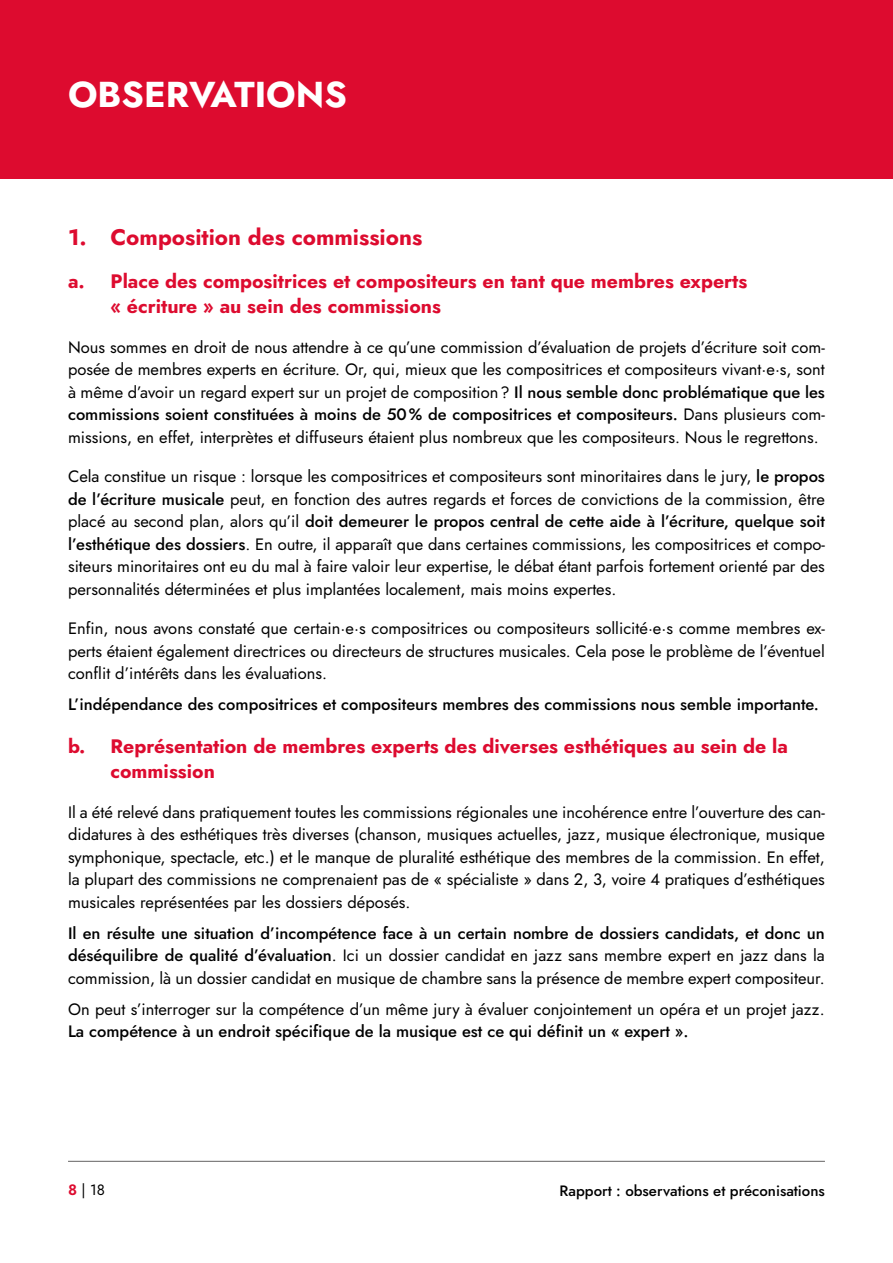
<style>
.page{position:relative;width:893px;height:1263px;background:#fff}
.page>*{position:absolute;margin:0;border:0;box-sizing:border-box;transform-origin:0 0}
.Grand_titre{font:700 36px "Jost";color:#fff}
.t1{font:700 22.5px "Jost";color:#dd0b2f}
.t2{font:700 19.5px/25.5px "Jost";color:#dd0b2f}
.t3{font:16.5px/22.5px "Jost";color:#000;text-align:justify}
.t4{font:500 16.5px "Jost";color:#000}
.t5{font:500 15px "Jost";color:#000}
.t6{font:15px "Jost";color:#000}
.s1{font-weight:500}
.s2{font-family:"Jost Semi";color:#dd0b2f}
</style>
<div class="page">
<hr style="left:68px;top:1161px;width:757px;height:1px;background:#646363">
<div style="left:0;top:0;width:893px;height:179px;background:#dd0b2f"></div>
<p class="Grand_titre" style="left:68px;top:69px;width:280px">OBSERVATIONS</p>
<p class="t1" style="left:68px;top:222px;width:356px">1. Composition des commissions</p>
<p class="t2" style="left:111px;top:268px;width:638px;text-indent:-43px">a. Place des compositrices et compositeurs en tant que membres experts « écriture » au sein des commissions</p>
<p class="t3" style="left:68px;top:336px;width:758px">Nous sommes en droit de nous attendre à ce qu’une commission d’évaluation de projets d’écriture soit com&shy;posée de membres experts en écriture. Or, qui, mieux que les compositrices et compositeurs vivant·e·s, sont à même d’avoir un regard expert sur un projet de composition? <span class="s1">Il nous semble donc problématique que les commissions soient constituées à moins de 50% de compositrices et compositeurs.</span> Dans plusieurs com&shy;missions, en effet, interprètes et diffuseurs étaient plus nombreux que les compositeurs. Nous le regrettons.</p>
<p class="t3" style="left:68px;top:465px;width:758px">Cela constitue un risque : lorsque les compositrices et compositeurs sont minoritaires dans le jury, <span class="s1">le propos de l’écriture musicale</span> peut, en fonction des autres regards et forces de convictions de la commission, être placé au second plan, alors qu’il <span class="s1">doit demeurer le propos central de cette aide à l’écriture, quelque soit l’esthétique des dossiers</span>. En outre, il apparaît que dans certaines commissions, les compositrices et compo&shy;siteurs minoritaires ont eu du mal à faire valoir leur expertise, le débat étant parfois fortement orienté par des personnalités déterminées et plus implantées localement, mais moins expertes.</p>
<p class="t3" style="left:68px;top:617px;width:758px">Enfin, nous avons constaté que certain·e·s compositrices ou compositeurs sollicité·e·s comme membres ex&shy;perts étaient également directrices ou directeurs de structures musicales. Cela pose le problème de l’éventuel conflit d’intérêts dans les évaluations.</p>
<p class="t4" style="left:68px;top:693px;width:752px">L’indépendance des compositrices et compositeurs membres des commissions nous semble importante.</p>
<p class="t2" style="left:111px;top:733px;width:679px;text-indent:-43px">b. Représentation de membres experts des diverses esthétiques au sein de la commission</p>
<p class="t3" style="left:68px;top:801px;width:758px">Il a été relevé dans pratiquement toutes les commissions régionales une incohérence entre l’ouverture des can&shy;didatures à des esthétiques très diverses (chanson, musiques actuelles, jazz, musique électronique, musique symphonique, spectacle, etc.) et le manque de pluralité esthétique des membres de la commission. En effet, la plupart des commissions ne comprenaient pas de « spécialiste » dans 2, 3, voire 4 pratiques d’esthétiques musicales représentées par les dossiers déposés.</p>
<p class="t3" style="left:68px;top:922px;width:758px"><span class="s1">Il en résulte une situation d’incompétence face à un certain nombre de dossiers candidats, et donc un déséquilibre de qualité d’évaluation</span>. Ici un dossier candidat en jazz sans membre expert en jazz dans la commission, là un dossier candidat en musique de chambre sans la présence de membre expert compositeur.</p>
<p class="t3" style="left:68px;top:998px;width:758px">On peut s’interroger sur la compétence d’un même jury à évaluer conjointement un opéra et un projet jazz.<br><span class="s1">La compétence à un endroit spécifique de la musique est ce qui définit un « expert ».</span></p>
<p class="t6" style="left:68px;top:1179px;width:39px"><span class="s2">8</span> | 18</p>
<p class="t5" style="left:560px;top:1180px;width:267px">Rapport : observations et préconisations</p>
</div>
